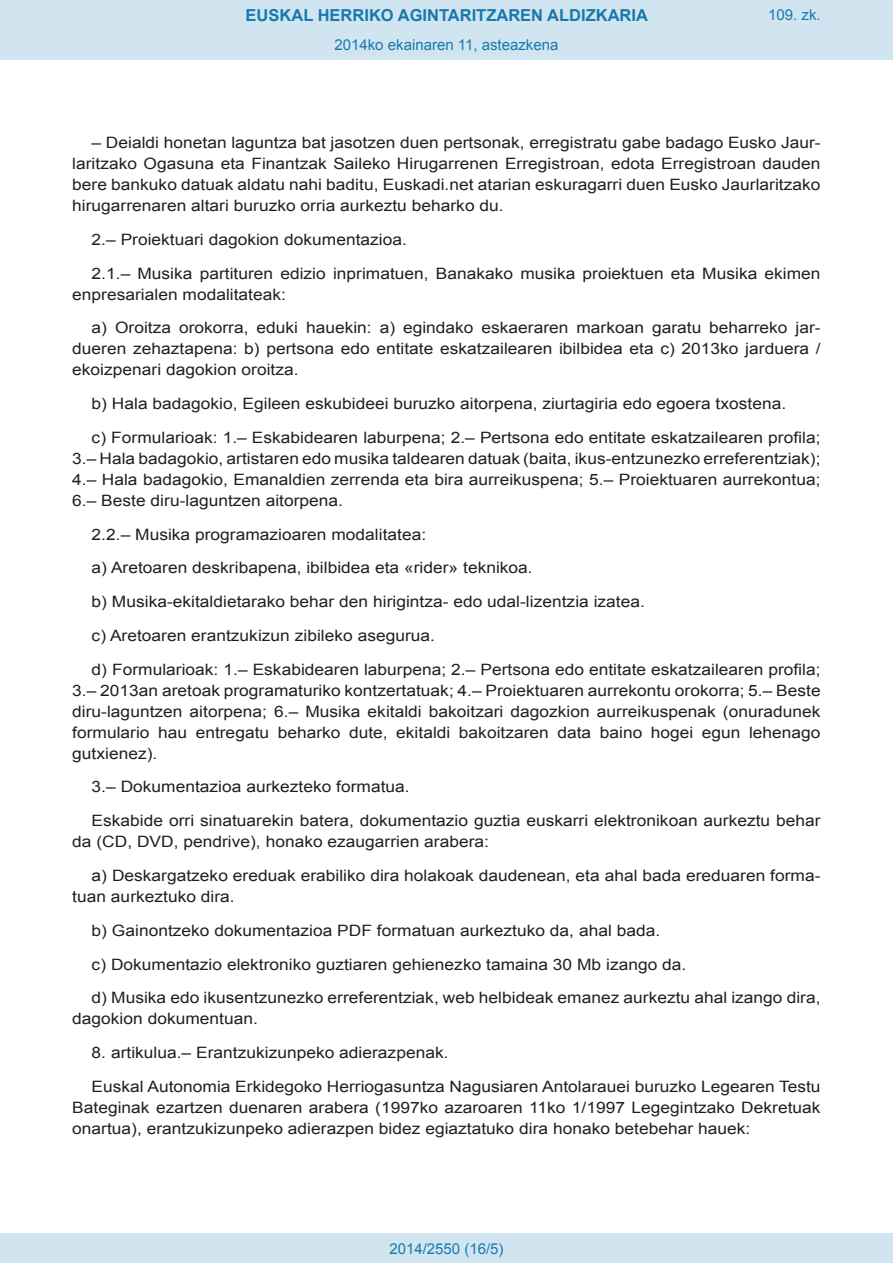
<style>
.page{position:relative;width:893px;height:1263px;background:#fff}
.page>*{position:absolute;margin:0;border:0;box-sizing:border-box;transform-origin:0 0}
.t1{font:700 16.5px "Arial";color:#1879ad}
.BOPVDetalle{font:15.6px/21px "Arial";color:#231f20;text-align:justify;scale:1.11 1}
.Paginacion_Centro{font:15px "Arial";color:#1879ad}
</style>
<div class="page">
<div style="left:0;top:0;width:893px;height:60px;background:#d0e5f0"></div>
<div style="left:0;top:1233px;width:893px;height:30px;background:#d0e5f0"></div>
<p class="t1" style="left:246px;top:4px;width:404px">EUSKAL HERRIKO AGINTARITZAREN ALDIZKARIA</p>
<p class="Paginacion_Centro" style="left:334px;top:35px;width:226px">2014ko ekainaren 11, asteazkena</p>
<p class="Paginacion_Centro" style="left:768px;top:5px;width:54px">109. zk.</p>
<p class="BOPVDetalle" style="left:72px;top:132px;width:676px;text-indent:19px">– Deialdi honetan laguntza bat jasotzen duen pertsonak, erregistratu gabe badago Eusko Jaur&shy;laritzako Ogasuna eta Finantzak Saileko Hirugarrenen Erregistroan, edota Erregistroan dauden bere bankuko datuak aldatu nahi baditu, Euskadi.net atarian eskuragarri duen Eusko Jaurlaritzako hirugarrenaren altari buruzko orria aurkeztu beharko du.</p>
<p class="BOPVDetalle" style="left:92px;top:229px;width:286px">2.– Proiektuari dagokion dokumentazioa.</p>
<p class="BOPVDetalle" style="left:72px;top:263px;width:676px;text-indent:19px">2.1.– Musika partituren edizio inprimatuen, Banakako musika proiektuen eta Musika ekimen enpresarialen modalitateak:</p>
<p class="BOPVDetalle" style="left:72px;top:318px;width:676px;text-indent:19px">a) Oroitza orokorra, eduki hauekin: a) egindako eskaeraren markoan garatu beharreko jar&shy;dueren zehaztapena: b) pertsona edo entitate eskatzailearen ibilbidea eta c) 2013ko jarduera / ekoizpenari dagokion oroitza.</p>
<p class="BOPVDetalle" style="left:92px;top:393px;width:627px">b) Hala badagokio, Egileen eskubideei buruzko aitorpena, ziurtagiria edo egoera txostena.</p>
<p class="BOPVDetalle" style="left:72px;top:427px;width:676px;text-indent:19px">c) Formularioak: 1.– Eskabidearen laburpena; 2.– Pertsona edo entitate eskatzailearen profila; 3.– Hala badagokio, artistaren edo musika taldearen datuak (baita, ikus-entzunezko erreferentziak); 4.– Hala badagokio, Emanaldien zerrenda eta bira aurreikuspena; 5.– Proiektuaren aurrekontua; 6.– Beste diru-laguntzen aitorpena.</p>
<p class="BOPVDetalle" style="left:92px;top:524px;width:303px">2.2.– Musika programazioaren modalitatea:</p>
<p class="BOPVDetalle" style="left:92px;top:558px;width:399px">a) Aretoaren deskribapena, ibilbidea eta «rider» teknikoa.</p>
<p class="BOPVDetalle" style="left:92px;top:591px;width:500px">b) Musika-ekitaldietarako behar den hirigintza- edo udal-lizentzia izatea.</p>
<p class="BOPVDetalle" style="left:92px;top:625px;width:311px">c) Aretoaren erantzukizun zibileko asegurua.</p>
<p class="BOPVDetalle" style="left:72px;top:659px;width:676px;text-indent:19px">d) Formularioak: 1.– Eskabidearen laburpena; 2.– Pertsona edo entitate eskatzailearen profila; 3.– 2013an aretoak programaturiko kontzertatuak; 4.– Proiektuaren aurrekontu orokorra; 5.– Beste diru-laguntzen aitorpena; 6.– Musika ekitaldi bakoitzari dagozkion aurreikuspenak (onuradunek formulario hau entregatu beharko dute, ekitaldi bakoitzaren data baino hogei egun lehenago gutxienez).</p>
<p class="BOPVDetalle" style="left:92px;top:777px;width:288px">3.– Dokumentazioa aurkezteko formatua.</p>
<p class="BOPVDetalle" style="left:72px;top:810px;width:676px;text-indent:19px">Eskabide orri sinatuarekin batera, dokumentazio guztia euskarri elektronikoan aurkeztu behar da (CD, DVD, pendrive), honako ezaugarrien arabera:</p>
<p class="BOPVDetalle" style="left:72px;top:865px;width:676px;text-indent:19px">a) Deskargatzeko ereduak erabiliko dira holakoak daudenean, eta ahal bada ereduaren forma&shy;tuan aurkeztuko dira.</p>
<p class="BOPVDetalle" style="left:92px;top:920px;width:514px">b) Gainontzeko dokumentazioa PDF formatuan aurkeztuko da, ahal bada.</p>
<p class="BOPVDetalle" style="left:92px;top:954px;width:537px">c) Dokumentazio elektroniko guztiaren gehienezko tamaina 30 Mb izango da.</p>
<p class="BOPVDetalle" style="left:72px;top:987px;width:676px;text-indent:19px">d) Musika edo ikusentzunezko erreferentziak, web helbideak emanez aurkeztu ahal izango dira, dagokion dokumentuan.</p>
<p class="BOPVDetalle" style="left:92px;top:1042px;width:323px">8. artikulua.– Erantzukizunpeko adierazpenak.</p>
<p class="BOPVDetalle" style="left:72px;top:1076px;width:676px;text-indent:19px">Euskal Autonomia Erkidegoko Herriogasuntza Nagusiaren Antolarauei buruzko Legearen Testu Bateginak ezartzen duenaren arabera (1997ko azaroaren 11ko 1/1997 Legegintzako Dekretuak onartua), erantzukizunpeko adierazpen bidez egiaztatuko dira honako betebehar hauek:</p>
<p class="Paginacion_Centro" style="left:389px;top:1238px;width:116px">2014/2550 (16/5)</p>
</div>
